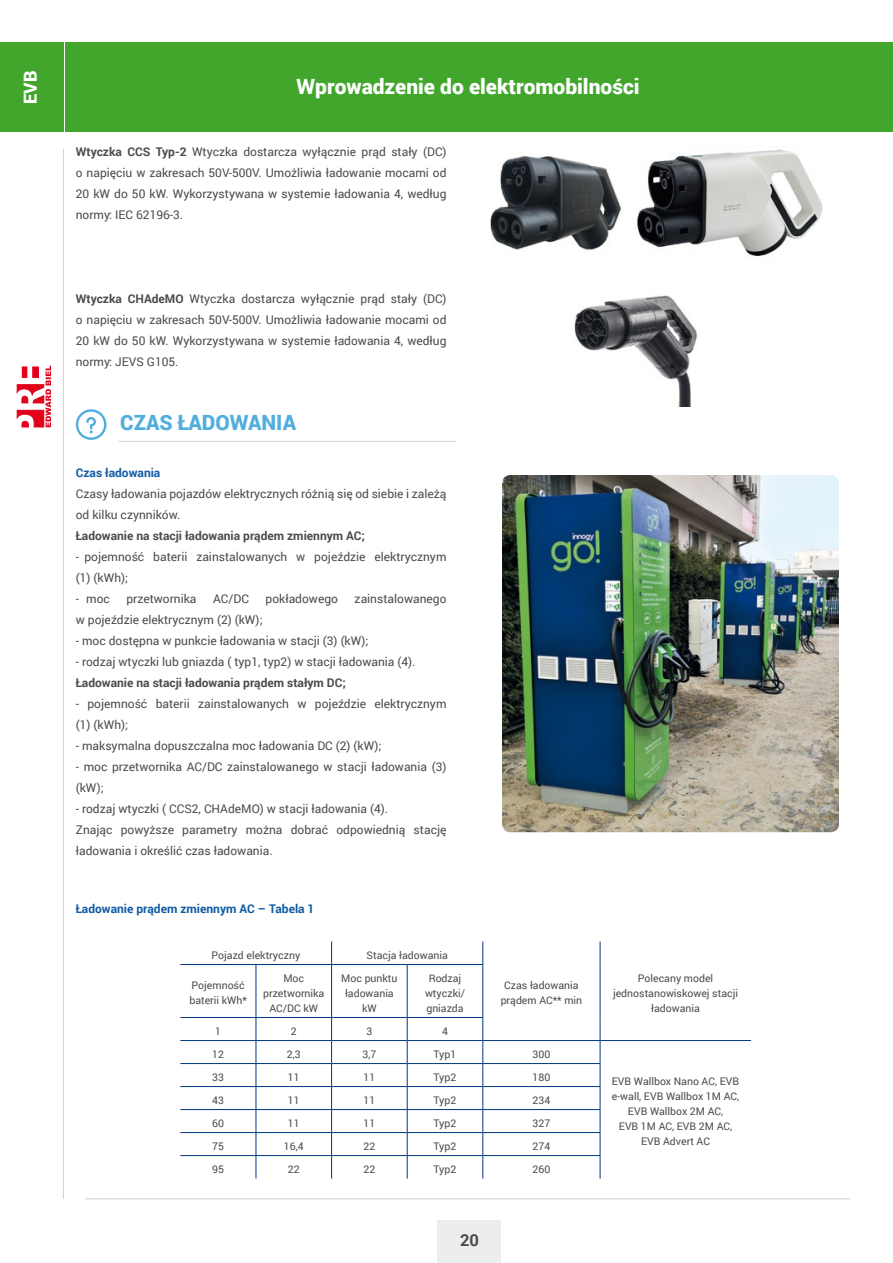
<style>
.page{position:relative;width:893px;height:1263px;background:#fff}
.page>*{position:absolute;margin:0;border:0;box-sizing:border-box;transform-origin:0 0}
.t1{font:900 21px "Roboto";color:#fff}
.t2{font:900 21px "Roboto";color:#53aedd}
.t3{font:900 18px "Roboto";color:#fff}
.t4{font:700 16.5px "Roboto";color:#4b4b4d}
.t5{font:12px/21px "Roboto";color:#4b4b4d}
.t6{font:700 12px "Roboto";color:#4b4b4d}
.t7{font:700 12px "Roboto";color:#0f5ba3}
.t8{font:10.5px/15px "Roboto";color:#4b4b4d;text-align:center}
.s1{font-weight:700}
</style>
<div class="page">
<div style="left:437px;top:1220px;width:63px;height:43px;background:#eceded"></div>
<hr style="left:63px;top:149px;width:1px;height:1050px;background:#d0d1d2">
<div style="left:0;top:43px;width:64px;height:89px;background:#41a62b"></div>
<div style="left:66px;top:43px;width:827px;height:89px;background:#41a62b"></div>
<hr style="left:85px;top:1198px;width:765px;height:1px;background:#d0d1d2">
<svg style="left:17px;top:366px;width:34px;height:61px"></svg>
<img style="left:490px;top:149px;width:333px;height:107px">
<img style="left:574px;top:295px;width:123px;height:111px">
<hr style="left:118px;top:441px;width:338px;height:1px;background:#d0d1d2">
<svg style="left:76px;top:409px;width:30px;height:31px"></svg>
<img style="left:502px;top:475px;width:337px;height:357px">
<svg style="left:331px;top:941px;width:1px;height:23px"></svg>
<svg style="left:482px;top:941px;width:1px;height:23px"></svg>
<svg style="left:600px;top:941px;width:1px;height:23px"></svg>
<hr style="left:600px;top:964px;width:1px;height:53px;background:#003882">
<hr style="left:180px;top:964px;width:76px;height:1px;background:#003882">
<hr style="left:256px;top:964px;width:76px;height:1px;background:#003882">
<hr style="left:256px;top:965px;width:1px;height:52px;background:#003882">
<hr style="left:332px;top:964px;width:75px;height:1px;background:#003882">
<hr style="left:331px;top:965px;width:1px;height:52px;background:#003882">
<hr style="left:407px;top:964px;width:76px;height:1px;background:#003882">
<hr style="left:407px;top:965px;width:1px;height:52px;background:#003882">
<hr style="left:482px;top:965px;width:1px;height:52px;background:#003882">
<hr style="left:180px;top:1017px;width:76px;height:1px;background:#003882">
<hr style="left:256px;top:1017px;width:76px;height:1px;background:#003882">
<hr style="left:332px;top:1017px;width:75px;height:1px;background:#003882">
<hr style="left:407px;top:1017px;width:76px;height:1px;background:#003882">
<hr style="left:180px;top:1040px;width:76px;height:1px;background:#003882">
<hr style="left:256px;top:1040px;width:76px;height:1px;background:#003882">
<hr style="left:332px;top:1040px;width:75px;height:1px;background:#003882">
<hr style="left:407px;top:1040px;width:76px;height:1px;background:#003882">
<hr style="left:483px;top:1040px;width:117px;height:1px;background:#003882">
<hr style="left:600px;top:1040px;width:151px;height:1px;background:#003882">
<hr style="left:180px;top:1063px;width:76px;height:1px;background:#003882">
<hr style="left:256px;top:1063px;width:76px;height:1px;background:#003882">
<hr style="left:332px;top:1063px;width:75px;height:1px;background:#003882">
<hr style="left:407px;top:1063px;width:76px;height:1px;background:#003882">
<hr style="left:483px;top:1063px;width:117px;height:1px;background:#003882">
<hr style="left:180px;top:1086px;width:76px;height:1px;background:#003882">
<hr style="left:256px;top:1086px;width:76px;height:1px;background:#003882">
<hr style="left:332px;top:1086px;width:75px;height:1px;background:#003882">
<hr style="left:407px;top:1086px;width:76px;height:1px;background:#003882">
<hr style="left:483px;top:1086px;width:117px;height:1px;background:#003882">
<hr style="left:180px;top:1109px;width:76px;height:1px;background:#003882">
<hr style="left:256px;top:1109px;width:76px;height:1px;background:#003882">
<hr style="left:332px;top:1109px;width:75px;height:1px;background:#003882">
<hr style="left:407px;top:1109px;width:76px;height:1px;background:#003882">
<hr style="left:483px;top:1109px;width:117px;height:1px;background:#003882">
<hr style="left:180px;top:1132px;width:76px;height:1px;background:#003882">
<hr style="left:256px;top:1132px;width:76px;height:1px;background:#003882">
<hr style="left:332px;top:1132px;width:75px;height:1px;background:#003882">
<hr style="left:407px;top:1132px;width:76px;height:1px;background:#003882">
<hr style="left:483px;top:1132px;width:117px;height:1px;background:#003882">
<hr style="left:180px;top:1155px;width:76px;height:1px;background:#003882">
<hr style="left:256px;top:1155px;width:76px;height:1px;background:#003882">
<svg style="left:256px;top:1018px;width:1px;height:160px"></svg>
<hr style="left:332px;top:1155px;width:75px;height:1px;background:#003882">
<svg style="left:331px;top:1018px;width:1px;height:160px"></svg>
<hr style="left:407px;top:1155px;width:76px;height:1px;background:#003882">
<svg style="left:407px;top:1018px;width:1px;height:160px"></svg>
<hr style="left:483px;top:1155px;width:117px;height:1px;background:#003882">
<svg style="left:482px;top:1018px;width:1px;height:160px"></svg>
<svg style="left:600px;top:1017px;width:1px;height:161px"></svg>
<h2 class="t3" style="left:18px;top:104px;width:35px;rotate:-90deg">EVB</h2>
<h1 class="t1" style="left:297px;top:71px;width:344px">Wprowadzenie do elektromobilności</h1>
<p class="t5" style="left:76px;top:141px;width:372px;text-align:justify"><span class="s1">Wtyczka CCS Typ-2</span> Wtyczka dostarcza wyłącznie prąd stały (DC) o napięciu w zakresach 50V-500V. Umożliwia ładowanie mocami od 20 kW do 50 kW. Wykorzystywana w systemie ładowania 4, według normy: IEC 62196-3.</p>
<p class="t5" style="left:76px;top:288px;width:372px;text-align:justify"><span class="s1">Wtyczka CHAdeMO</span> Wtyczka dostarcza wyłącznie prąd stały (DC) o napięciu w zakresach 50V-500V. Umożliwia ładowanie mocami od 20 kW do 50 kW. Wykorzystywana w systemie ładowania 4, według normy: JEVS G105.</p>
<h1 class="t2" style="left:120px;top:408px;width:177px">CZAS ŁADOWANIA</h1>
<p class="t7" style="left:76px;top:464px;width:86px">Czas ładowania</p>
<p class="t5" style="left:76px;top:482px;width:372px">Czasy ładowania pojazdów elektrycznych różnią się od siebie i zależą od kilku czynników.</p>
<p class="t6" style="left:76px;top:527px;width:291px">Ładowanie na stacji ładowania prądem zmiennym AC;</p>
<p class="t5" style="left:76px;top:545px;width:372px">- pojemność baterii zainstalowanych w pojeździe elektrycznym (1) (kWh);</p>
<p class="t5" style="left:76px;top:587px;width:36px">- moc</p>
<p class="t5" style="left:126px;top:587px;width:71px">przetwornika</p>
<p class="t5" style="left:213px;top:587px;width:37px">AC/DC</p>
<p class="t5" style="left:266px;top:587px;width:74px">pokładowego</p>
<p class="t5" style="left:355px;top:587px;width:93px">zainstalowanego</p>
<p class="t5" style="left:76px;top:608px;width:188px">w pojeździe elektrycznym (2) (kW);</p>
<p class="t5" style="left:76px;top:629px;width:294px">- moc dostępna w punkcie ładowania w stacji (3) (kW);</p>
<p class="t5" style="left:76px;top:650px;width:341px">- rodzaj wtyczki lub gniazda ( typ1, typ2) w stacji ładowania (4).</p>
<p class="t6" style="left:76px;top:674px;width:271px">Ładowanie na stacji ładowania prądem stałym DC;</p>
<p class="t5" style="left:76px;top:692px;width:372px">- pojemność baterii zainstalowanych w pojeździe elektrycznym (1) (kWh);</p>
<p class="t5" style="left:76px;top:734px;width:307px">- maksymalna dopuszczalna moc ładowania DC (2) (kW);</p>
<p class="t5" style="left:76px;top:755px;width:372px">- moc przetwornika AC/DC zainstalowanego w stacji ładowania (3) (kW);</p>
<p class="t5" style="left:76px;top:797px;width:372px">- rodzaj wtyczki ( CCS2, CHAdeMO) w stacji ładowania (4).<br>Znając powyższe parametry można dobrać odpowiednią stację ładowania i określić czas ładowania.</p>
<p class="t7" style="left:76px;top:900px;width:240px">Ładowanie prądem zmiennym AC – Tabela 1</p>
<p class="t8" style="left:212px;top:947px;width:90px">Pojazd elektryczny</p>
<p class="t8" style="left:367px;top:947px;width:83px">Stacja ładowania</p>
<p class="t8" style="left:189px;top:977px;width:59px;text-align:left">Pojemność baterii kWh*</p>
<p class="t8" style="left:263px;top:970px;width:63px">Moc przetwornika<br>AC/DC kW</p>
<p class="t8" style="left:341px;top:970px;width:58px">Moc punktu ładowania kW</p>
<p class="t8" style="left:425px;top:970px;width:42px">Rodzaj wtyczki/ gniazda</p>
<p class="t8" style="left:215px;top:1023px;width:7px">1</p>
<p class="t8" style="left:291px;top:1023px;width:7px">2</p>
<p class="t8" style="left:366px;top:1023px;width:7px">3</p>
<p class="t8" style="left:442px;top:1023px;width:7px">4</p>
<p class="t8" style="left:212px;top:1046px;width:13px">12</p>
<p class="t8" style="left:287px;top:1046px;width:15px">2,3</p>
<p class="t8" style="left:362px;top:1046px;width:15px">3,7</p>
<p class="t8" style="left:434px;top:1046px;width:24px">Typ1</p>
<p class="t8" style="left:533px;top:1046px;width:19px">300</p>
<p class="t8" style="left:501px;top:977px;width:83px">Czas ładowania prądem AC** min</p>
<p class="t8" style="left:613px;top:970px;width:127px">Polecany model jednostanowiskowej stacji ładowania</p>
<p class="t8" style="left:212px;top:1069px;width:13px">33</p>
<p class="t8" style="left:288px;top:1069px;width:13px">11</p>
<p class="t8" style="left:363px;top:1069px;width:13px">11</p>
<p class="t8" style="left:434px;top:1069px;width:24px">Typ2</p>
<p class="t8" style="left:533px;top:1069px;width:19px">180</p>
<p class="t8" style="left:212px;top:1092px;width:13px">43</p>
<p class="t8" style="left:288px;top:1092px;width:13px">11</p>
<p class="t8" style="left:363px;top:1092px;width:13px">11</p>
<p class="t8" style="left:434px;top:1092px;width:24px">Typ2</p>
<p class="t8" style="left:533px;top:1092px;width:19px">234</p>
<p class="t8" style="left:212px;top:1115px;width:13px">60</p>
<p class="t8" style="left:288px;top:1115px;width:13px">11</p>
<p class="t8" style="left:363px;top:1115px;width:13px">11</p>
<p class="t8" style="left:434px;top:1115px;width:24px">Typ2</p>
<p class="t8" style="left:533px;top:1115px;width:19px">327</p>
<p class="t8" style="left:212px;top:1138px;width:13px">75</p>
<p class="t8" style="left:284px;top:1138px;width:21px">16,4</p>
<p class="t8" style="left:363px;top:1138px;width:13px">22</p>
<p class="t8" style="left:434px;top:1138px;width:24px">Typ2</p>
<p class="t8" style="left:533px;top:1138px;width:19px">274</p>
<p class="t8" style="left:212px;top:1161px;width:13px">95</p>
<p class="t8" style="left:288px;top:1161px;width:13px">22</p>
<p class="t8" style="left:363px;top:1161px;width:13px">22</p>
<p class="t8" style="left:434px;top:1161px;width:24px">Typ2</p>
<p class="t8" style="left:533px;top:1161px;width:19px">260</p>
<h3 class="t4" style="left:460px;top:1228px;width:20px">20</h3>
<p class="t8" style="left:612px;top:1073px;width:129px">EVB Wallbox Nano AC, EVB e-wall, EVB Wallbox 1M AC,<br>EVB Wallbox 2M AC,<br>EVB 1M AC, EVB 2M AC,<br>EVB Advert AC</p>
</div>
